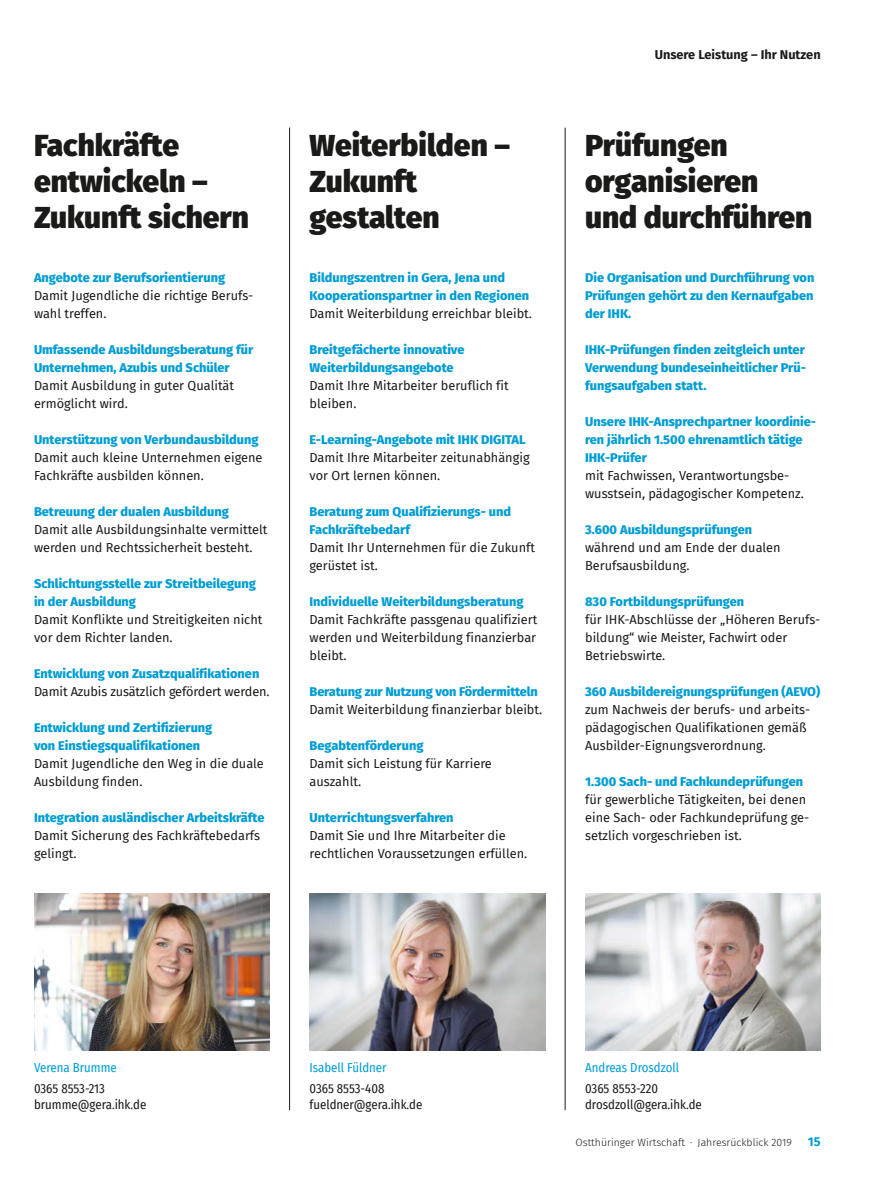
<style>
.page{position:relative;width:893px;height:1191px;background:#fff}
.page>*{position:absolute;margin:0;border:0;box-sizing:border-box;transform-origin:0 0}
.t1{font:900 30px/36px "Fira Sans";color:#1a1a18}
.t2{font:12.75px/18px "Fira Sans";color:#1a1a18}
.t3{font:800 12.75px/18px "Fira Sans";color:#009dd4}
.t4{font:12.75px/16.5px "Fira Sans Condensed";color:#1a1a18}
.t5{font:12.75px "Fira Sans Condensed";color:#009dd4}
.t6{font:700 12.75px "Fira Sans";color:#1a1a18}
.t7{font:700 12.75px "Fira Sans";color:#009dd4}
.t8{font:300 10.5px "Fira Sans";color:#1a1a18}
</style>
<div class="page">
<img style="left:34px;top:893px;width:236px;height:157px">
<img style="left:585px;top:893px;width:236px;height:157px">
<img style="left:310px;top:893px;width:235px;height:157px">
<hr style="left:289px;top:128px;width:1px;height:982px;background:#1a1a18">
<hr style="left:565px;top:128px;width:1px;height:982px;background:#1a1a18">
<h1 class="t1" style="left:34px;top:125px;width:217px">Fachkräfte entwickeln –<br>Zukunft sichern</h1>
<p class="t3" style="left:34px;top:267px;width:193px">Angebote zur Berufsorientierung</p>
<p class="t2" style="left:34px;top:286px;width:221px">Damit Jugendliche die richtige Berufs&shy;wahl treffen.</p>
<p class="t3" style="left:34px;top:339px;width:221px">Umfassende Ausbildungsberatung für<br>Unternehmen, Azubis und Schüler</p>
<p class="t2" style="left:34px;top:376px;width:202px">Damit Ausbildung in guter Qualität ermöglicht wird.</p>
<p class="t3" style="left:34px;top:429px;width:226px">Unterstützung von Verbundausbildung</p>
<p class="t2" style="left:34px;top:448px;width:230px">Damit auch kleine Unternehmen eigene<br>Fachkräfte ausbilden können.</p>
<p class="t3" style="left:34px;top:501px;width:196px">Betreuung der dualen Ausbildung</p>
<p class="t2" style="left:34px;top:520px;width:235px">Damit alle Ausbildungsinhalte vermittelt werden und Rechtssicherheit besteht.</p>
<p class="t3" style="left:34px;top:573px;width:223px">Schlichtungsstelle zur Streitbeilegung in der Ausbildung</p>
<p class="t2" style="left:34px;top:610px;width:230px">Damit Konflikte und Streitigkeiten nicht vor dem Richter landen.</p>
<p class="t3" style="left:34px;top:663px;width:227px">Entwicklung von Zusatzqualifikationen</p>
<p class="t2" style="left:34px;top:682px;width:237px">Damit Azubis zusätzlich gefördert werden.</p>
<p class="t3" style="left:34px;top:717px;width:180px">Entwicklung und Zertifizierung von Einstiegsqualifikationen</p>
<p class="t2" style="left:34px;top:754px;width:231px">Damit Jugendliche den Weg in die duale<br>Ausbildung finden.</p>
<p class="t3" style="left:34px;top:807px;width:232px">Integration ausländischer Arbeitskräfte</p>
<p class="t2" style="left:34px;top:826px;width:228px">Damit Sicherung des Fachkräftebedarfs gelingt.</p>
<h1 class="t1" style="left:310px;top:125px;width:202px">Weiterbilden –<br>Zukunft gestalten</h1>
<p class="t3" style="left:310px;top:267px;width:221px">Bildungszentren in Gera, Jena und<br>Kooperationspartner in den Regionen</p>
<p class="t2" style="left:310px;top:304px;width:224px">Damit Weiterbildung erreichbar bleibt.</p>
<p class="t3" style="left:310px;top:339px;width:157px">Breitgefächerte innovative<br>Weiterbildungsangebote</p>
<p class="t2" style="left:310px;top:376px;width:201px">Damit Ihre Mitarbeiter beruflich fit bleiben.</p>
<p class="t3" style="left:310px;top:429px;width:218px">E-Learning-Angebote mit IHK DIGITAL</p>
<p class="t2" style="left:310px;top:448px;width:222px">Damit Ihre Mitarbeiter zeitunabhängig vor Ort lernen können.</p>
<p class="t3" style="left:310px;top:501px;width:203px">Beratung zum Qualifizierungs- und<br>Fachkräftebedarf</p>
<p class="t2" style="left:310px;top:538px;width:227px">Damit Ihr Unternehmen für die Zukunft gerüstet ist.</p>
<p class="t3" style="left:310px;top:591px;width:216px">Individuelle Weiterbildungsberatung</p>
<p class="t2" style="left:310px;top:610px;width:229px;text-align:justify">Damit Fachkräfte passgenau qualifiziert werden und Weiterbildung finanzierbar bleibt.</p>
<p class="t3" style="left:310px;top:681px;width:230px">Beratung zur Nutzung von Fördermitteln</p>
<p class="t2" style="left:310px;top:700px;width:234px">Damit Weiterbildung finanzierbar bleibt.</p>
<p class="t3" style="left:310px;top:735px;width:115px">Begabtenförderung</p>
<p class="t2" style="left:310px;top:754px;width:184px">Damit sich Leistung für Karriere auszahlt.</p>
<p class="t3" style="left:310px;top:807px;width:146px">Unterrichtungsverfahren</p>
<p class="t2" style="left:310px;top:826px;width:219px">Damit Sie und Ihre Mitarbeiter die rechtlichen Voraussetzungen erfüllen.</p>
<p class="t6" style="left:655px;top:44px;width:167px">Unsere Leistung – Ihr Nutzen</p>
<h1 class="t1" style="left:585px;top:125px;width:229px">Prüfungen organisieren und durchführen</h1>
<p class="t3" style="left:585px;top:267px;width:231px;text-align:justify">Die Organisation und Durchführung von Prüfungen gehört zu den Kernaufgaben der IHK.</p>
<p class="t3" style="left:585px;top:339px;width:222px;text-align:justify">IHK-Prüfungen finden zeitgleich unter Verwendung bundeseinheitlicher Prü&shy;fungsaufgaben statt.</p>
<p class="t3" style="left:585px;top:411px;width:233px">Unsere IHK-Ansprechpartner koordinie&shy;ren jährlich 1.500 ehrenamtlich tätige<br>IHK-Prüfer</p>
<p class="t2" style="left:585px;top:466px;width:220px">mit Fachwissen, Verantwortungsbe&shy;wusstsein, pädagogischer Kompetenz.</p>
<p class="t3" style="left:585px;top:519px;width:169px">3.600 Ausbildungsprüfungen</p>
<p class="t2" style="left:585px;top:538px;width:197px">während und am Ende der dualen<br>Berufsausbildung.</p>
<p class="t3" style="left:585px;top:591px;width:161px">830 Fortbildungsprüfungen</p>
<p class="t2" style="left:585px;top:610px;width:237px">für IHK-Abschlüsse der „Höheren Berufs&shy;bildung“ wie Meister, Fachwirt oder<br>Betriebswirte.</p>
<p class="t3" style="left:585px;top:681px;width:237px">360 Ausbildereignungsprüfungen (AEVO)</p>
<p class="t2" style="left:585px;top:700px;width:225px">zum Nachweis der berufs- und arbeits&shy;pädagogischen Qualifikationen gemäß<br>Ausbilder-Eignungsverordnung.</p>
<p class="t3" style="left:585px;top:771px;width:219px">1.300 Sach- und Fachkundeprüfungen</p>
<p class="t2" style="left:585px;top:790px;width:226px">für gewerbliche Tätigkeiten, bei denen eine Sach- oder Fachkundeprüfung ge&shy;setzlich vorgeschrieben ist.</p>
<p class="t5" style="left:34px;top:1058px;width:84px">Verena Brumme</p>
<p class="t4" style="left:34px;top:1079px;width:114px">0365 8553-213 brumme@gera.ihk.de</p>
<p class="t5" style="left:310px;top:1058px;width:79px">Isabell Füldner</p>
<p class="t4" style="left:310px;top:1079px;width:114px">0365 8553-408 fueldner@gera.ihk.de</p>
<p class="t5" style="left:585px;top:1058px;width:96px">Andreas Drosdzoll</p>
<p class="t4" style="left:585px;top:1079px;width:118px">0365 8553-220 drosdzoll@gera.ihk.de</p>
<p class="t8" style="left:576px;top:1135px;width:218px">Ostthüringer Wirtschaft · Jahresrückblick 2019</p>
<p class="t7" style="left:808px;top:1131px;width:14px">15</p>
</div>
